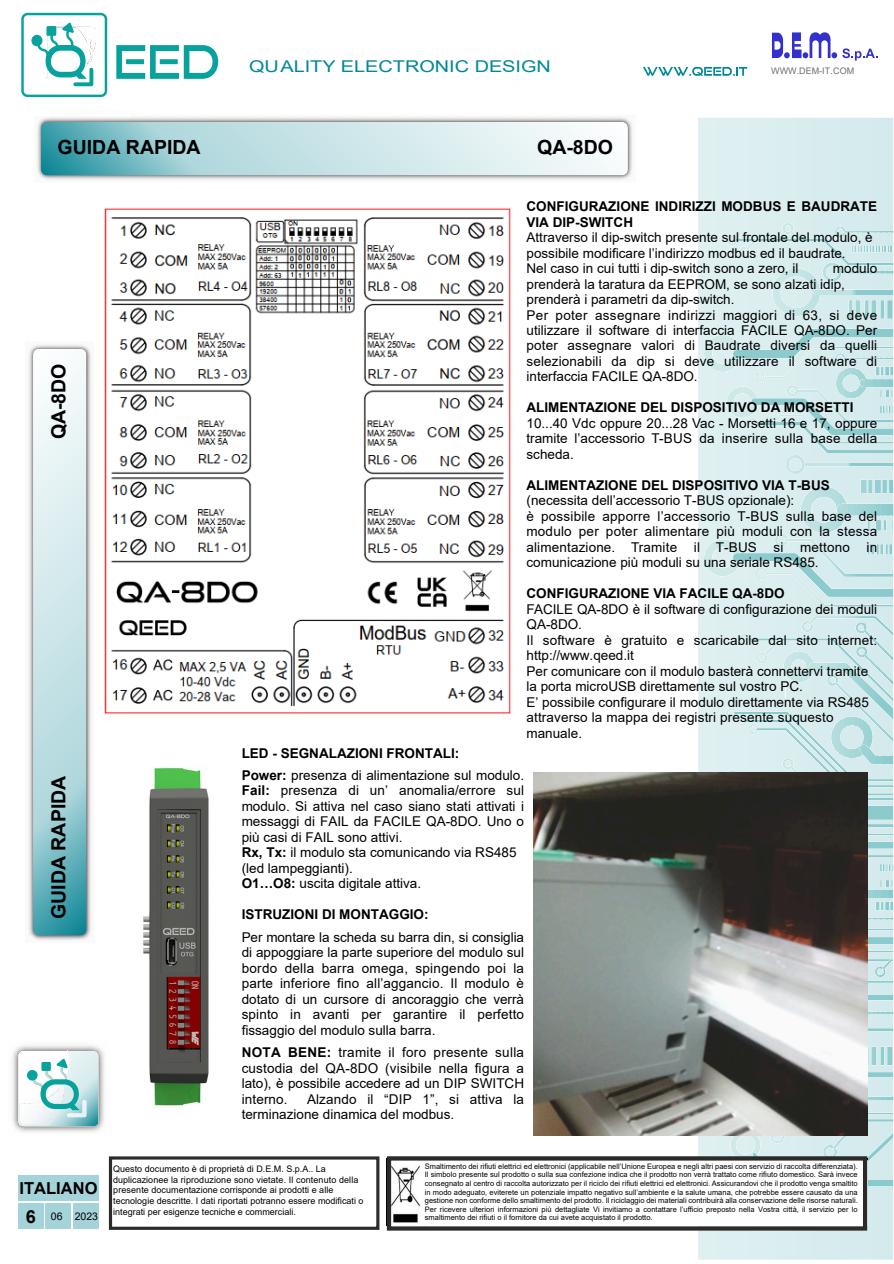
<style>
.page{position:relative;width:894px;height:1264px;background:#fff}
.page>*{position:absolute;margin:0;border:0;box-sizing:border-box;transform-origin:0 0}
.t1{font:700 19.5px "Arial";color:#000}
.t2{font:700 16.5px "Arial";color:#000}
.t3{font:16.2px "Arial";color:#008897;scale:1.22 1}
.t4{font:13.5px/15.5px "Arial";color:#000}
.t5{font:700 13.5px/15.5px "Arial";color:#000}
.t6{font:10.5px "Arial";color:#000}
.t7{font:9px/10.8px "Arial";color:#000}
.t8{font:9px "Arial";color:#707070}
.t9{font:7.5px/8.6px "Arial";color:#000;text-align:justify}
.s1{font-size:10.5px}
.s2{font-weight:700}
.s3{font-weight:700;font-size:18px}
</style>
<div class="page">
<div style="left:697px;top:117px;width:196px;height:1142px;background:#dbeef0"></div>
<div style="left:18px;top:1202px;width:25px;height:25px;background:#a5d3da"></div>
<div style="left:45px;top:1202px;width:26px;height:25px;background:#a5d3da"></div>
<div style="left:73px;top:1202px;width:25px;height:25px;background:#a5d3da"></div>
<img style="left:37px;top:115px;width:596px;height:65px">
<svg style="left:41px;top:122px;width:586px;height:53px;background:#bbdde1"></svg>
<img style="left:28px;top:344px;width:64px;height:596px">
<svg style="left:33px;top:349px;width:53px;height:586px;background:#bcdde1"></svg>
<img style="left:12px;top:1045px;width:92px;height:87px">
<svg style="left:18px;top:1050px;width:68px;height:75px"></svg>
<div style="left:41px;top:1061px;width:10px;height:9px;background:#07a29c"></div>
<svg style="left:774px;top:533px;width:7px;height:5px"></svg>
<svg style="left:781px;top:533px;width:6px;height:5px"></svg>
<svg style="left:703px;top:538px;width:190px;height:68px;background:#cfe8ea"></svg>
<svg style="left:800px;top:486px;width:5px;height:47px"></svg>
<svg style="left:805px;top:486px;width:4px;height:47px"></svg>
<svg style="left:809px;top:486px;width:4px;height:47px"></svg>
<svg style="left:813px;top:486px;width:5px;height:47px"></svg>
<svg style="left:818px;top:486px;width:4px;height:47px"></svg>
<svg style="left:822px;top:486px;width:4px;height:47px"></svg>
<svg style="left:826px;top:486px;width:5px;height:47px"></svg>
<svg style="left:831px;top:486px;width:4px;height:47px"></svg>
<svg style="left:835px;top:486px;width:5px;height:47px"></svg>
<svg style="left:840px;top:486px;width:4px;height:47px"></svg>
<hr style="left:844px;top:486px;width:2px;height:47px;background:#acd9da">
<svg style="left:836px;top:503px;width:6px;height:12px"></svg>
<div style="left:860px;top:479px;width:7px;height:14px;background:#a0d4d6"></div>
<svg style="left:866px;top:479px;width:7px;height:14px"></svg>
<svg style="left:873px;top:479px;width:8px;height:14px"></svg>
<svg style="left:881px;top:479px;width:8px;height:14px"></svg>
<svg style="left:889px;top:479px;width:4px;height:14px"></svg>
<svg style="left:868px;top:520px;width:9px;height:10px"></svg>
<svg style="left:877px;top:520px;width:10px;height:10px"></svg>
<div style="left:887px;top:520px;width:6px;height:10px;background:#d3eaec"></div>
<svg style="left:867px;top:544px;width:9px;height:10px"></svg>
<svg style="left:876px;top:544px;width:11px;height:10px"></svg>
<svg style="left:887px;top:544px;width:4px;height:10px"></svg>
<svg style="left:866px;top:1179px;width:27px;height:7px"></svg>
<svg style="left:716px;top:1071px;width:177px;height:96px;background:#cee5e6"></svg>
<svg style="left:703px;top:328px;width:190px;height:146px;background:#cee8ea"></svg>
<svg style="left:822px;top:274px;width:4px;height:8px"></svg>
<svg style="left:826px;top:274px;width:10px;height:8px"></svg>
<svg style="left:836px;top:274px;width:5px;height:8px"></svg>
<svg style="left:772px;top:274px;width:3px;height:42px"></svg>
<svg style="left:775px;top:274px;width:4px;height:42px"></svg>
<svg style="left:779px;top:274px;width:4px;height:42px"></svg>
<svg style="left:783px;top:274px;width:4px;height:42px"></svg>
<svg style="left:787px;top:274px;width:5px;height:42px"></svg>
<svg style="left:792px;top:274px;width:4px;height:42px"></svg>
<svg style="left:796px;top:274px;width:4px;height:42px"></svg>
<svg style="left:800px;top:274px;width:4px;height:42px"></svg>
<svg style="left:804px;top:274px;width:4px;height:42px"></svg>
<svg style="left:808px;top:274px;width:5px;height:42px"></svg>
<svg style="left:813px;top:274px;width:4px;height:15px"></svg>
<hr style="left:817px;top:268px;width:2px;height:48px;background:#bce1e1">
<svg style="left:813px;top:289px;width:80px;height:30px;background:#c4e3e5"></svg>
<svg style="left:726px;top:223px;width:167px;height:51px;background:#d3eaec"></svg>
<svg style="left:725px;top:616px;width:168px;height:448px;background:#cce5e7"></svg>
<div style="left:18px;top:1175px;width:80px;height:25px;background:#a5d3da"></div>
<img style="left:143px;top:767px;width:66px;height:339px">
<img style="left:533px;top:772px;width:334px;height:363px">
<div style="left:109px;top:1156px;width:270px;height:73px;border:3px solid #2c2b2a"></div>
<img style="left:392px;top:1160px;width:469px;height:65px">
<div style="left:387px;top:1155px;width:479px;height:75px;border:4px solid #2c2b2a"></div>
<img style="left:104px;top:208px;width:407px;height:506px">
<svg style="left:771px;top:32px;width:65px;height:26px"></svg>
<svg style="left:842px;top:48px;width:35px;height:13px"></svg>
<div style="left:21px;top:13px;width:86px;height:84px;border:2px solid #07a29c;border-radius:5px"></div>
<div style="left:32px;top:35px;width:10px;height:11px;background:#07a29c;border-radius:50%"></div>
<div style="left:32px;top:35px;width:10px;height:11px;border:1px solid #07a29c;border-radius:50%"></div>
<svg style="left:36px;top:22px;width:59px;height:65px"></svg>
<div style="left:46px;top:26px;width:10px;height:10px;background:#07a29c"></div>
<svg style="left:116px;top:45px;width:102px;height:34px"></svg>
<svg style="left:643px;top:67px;width:104px;height:9px"></svg>
<p class="t3" style="left:249px;top:60px;width:249px">QUALITY ELECTRONIC DESIGN</p>
<p class="t8" style="left:770px;top:67px;width:84px">WWW.DEM-IT<span class="s1">.</span>COM</p>
<h1 class="t1" style="left:58px;top:140px;width:144px">GUIDA RAPIDA</h1>
<h1 class="t1" style="left:537px;top:140px;width:77px">QA-8DO</h1>
<h1 class="t1" style="left:51px;top:439px;width:77px;rotate:-90deg">QA-8DO</h1>
<h1 class="t1" style="left:51px;top:918px;width:144px;rotate:-90deg">GUIDA RAPIDA</h1>
<p class="t5" style="left:526px;top:200px;width:352px">CONFIGURAZIONE INDIRIZZI MODBUS E BAUDRATE<br>VIA DIP-SWITCH</p>
<p class="t4" style="left:526px;top:231px;width:347px">Attraverso il dip-switch presente sul frontale del modulo, è possibile modificare l’indirizzo modbus ed il baudrate.<br>Nel caso in cui tutti i dip-switch sono a zero, il</p>
<p class="t4" style="left:526px;top:262px;width:352px;text-indent:306px">modulo prenderà la taratura da EEPROM, se sono alzati i dip, prenderà i parametri da dip-switch.<br>Per poter assegnare indirizzi maggiori di 63, si deve utilizzare il software di interfaccia FACILE QA-8DO. Per poter assegnare valori di Baudrate diversi da quelli selezionabili da dip si deve utilizzare il software di interfaccia FACILE QA-8DO.</p>
<p class="t5" style="left:526px;top:401px;width:328px">ALIMENTAZIONE DEL DISPOSITIVO DA MORSETTI</p>
<p class="t4" style="left:526px;top:416px;width:352px;text-align:justify">10...40 Vdc oppure 20...28 Vac - Morsetti 16 e 17, oppure tramite l’accessorio T-BUS da inserire sulla base della scheda.</p>
<p class="t5" style="left:526px;top:478px;width:304px">ALIMENTAZIONE DEL DISPOSITIVO VIA T-BUS</p>
<p class="t4" style="left:526px;top:494px;width:352px">(necessita dell’accessorio T-BUS opzionale):<br>è possibile apporre l’accessorio T-BUS sulla base del modulo per poter alimentare più moduli con la stessa alimentazione. Tramite il T-BUS si mettono in comunicazione più moduli su una seriale RS485.</p>
<p class="t5" style="left:526px;top:587px;width:260px">CONFIGURAZIONE VIA FACILE QA-8DO</p>
<p class="t4" style="left:526px;top:602px;width:352px">FACILE QA-8DO è il software di configurazione dei moduli QA-8DO.<br>Il software è gratuito e scaricabile dal sito internet: http://www.qeed.it<br>Per comunicare con il modulo basterà connettervi tramite la porta microUSB direttamente sul vostro PC.<br>E’ possibile configurare il modulo direttamente via RS485 attraverso la mappa dei registri presente su questo manuale.</p>
<p class="t4" style="left:241px;top:742px;width:284px;line-height:22.4px"><span class="s2">LED - SEGNALAZIONI FRONTALI:<br>Power:</span> presenza di alimentazione sul modulo.</p>
<p class="t4" style="left:241px;top:784px;width:284px"><span class="s2">Fail:</span> presenza di un’ anomalia/errore sul modulo. Si attiva nel caso siano stati attivati i messaggi di FAIL da FACILE QA-8DO. Uno o più casi di FAIL sono attivi.<br><span class="s2">Rx, Tx:</span> il modulo sta comunicando via RS485 (led lampeggianti).<br><span class="s2">O1…O8:</span> uscita digitale attiva.</p>
<p class="t5" style="left:241px;top:907px;width:188px">ISTRUZIONI DI MONTAGGIO:</p>
<p class="t4" style="left:241px;top:930px;width:284px;text-align:justify">Per montare la scheda su barra din, si consiglia di appoggiare la parte superiore del modulo sul bordo della barra omega, spingendo poi la parte inferiore fino all’aggancio. Il modulo è dotato di un cursore di ancoraggio che verrà spinto in avanti per garantire il perfetto fissaggio del modulo sulla barra.</p>
<p class="t4" style="left:241px;top:1045px;width:284px;text-align:justify"><span class="s2">NOTA BENE:</span> tramite il foro presente sulla custodia del QA-8DO (visibile nella figura a lato), è possibile accedere ad un DIP SWITCH interno.</p>
<p class="t4" style="left:241px;top:1092px;width:284px;text-indent:65px">Alzando il “DIP 1”, si attiva la terminazione dinamica del modbus.</p>
<p class="t2" style="left:20px;top:1181px;width:79px">ITALIANO</p>
<p class="t6" style="left:26px;top:1211px;width:74px"><span class="s3">6</span> 06 2023</p>
<p class="t7" style="left:113px;top:1163px;width:252px">Questo documento è di proprietà di D.E.M. S.p.A.. La duplicazionee la riproduzione sono vietate. Il contenuto della presente documentazione corrisponde ai prodotti e alle tecnologie descritte. I dati riportati potranno essere modificati o integrati per esigenze tecniche e commerciali.</p>
<p class="t9" style="left:424px;top:1162px;width:434px">Smaltimento dei rifiuti elettrici ed elettronici (applicabile nell’Unione Europea e negli altri paesi con servizio di raccolta differenziata).<br>Il simbolo presente sul prodotto o sulla sua confezione indica che il prodotto non verrà trattato come rifiuto domestico. Sarà invece consegnato al centro di raccolta autorizzato per il riciclo dei rifiuti elettrici ed elettronici. Assicurandovi che il prodotto venga smaltito in modo adeguato, eviterete un potenziale impatto negativo sull’ambiente e la salute umana, che potrebbe essere causato da una gestione non conforme dello smaltimento del prodotto. Il riciclaggio dei materiali contribuirà alla conservazione delle risorse naturali.<br>Per ricevere ulteriori informazioni più dettagliate Vi invitiamo a contattare l’ufficio preposto nella Vostra città, il servizio per lo smaltimento dei rifiuti o il fornitore da cui avete acquistato il prodotto.</p>
</div>
